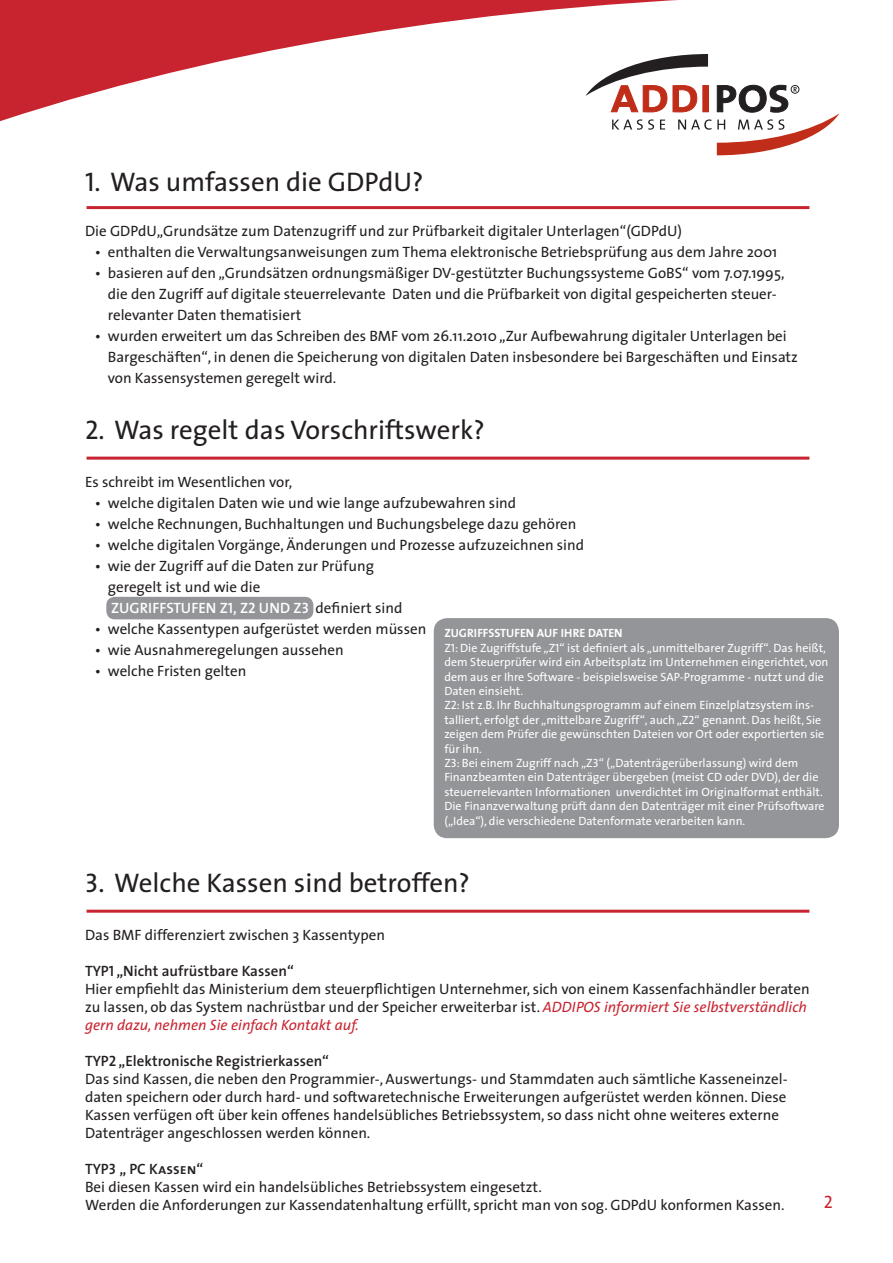
<style>
.page{position:relative;width:893px;height:1263px;background:#fff}
.page>*{position:absolute;margin:0;border:0;box-sizing:border-box;transform-origin:0 0}
.t1{font:27px "The Sans";color:#231f20}
.t2{font:18px "The Sans Caps";color:#c82430}
.t3{font:15px/18px "The Sans";color:#231f20}
.t4{font:15px "The Sans Semi Bold Caps";color:#231f20}
.t5{font:12px/14.4px "The Sans";color:#fff}
.s1{font-family:"The Sans Caps"}
.s2{font-weight:600;color:#fff}
.s3{font-family:"The Sans Semi Bold Caps";color:#fff}
.s4{font-weight:700}
.s5{font-weight:600}
.s6{font-family:"The Sans Semi Bold Caps"}
.s7{font-style:italic;color:#c82430}
</style>
<div class="page">
<div style="left:106px;top:597px;width:207px;height:22px;background:#939598;border-radius:9px"></div>
<svg style="left:0;top:0;width:840px;height:121px"></svg>
<svg style="left:585px;top:54px;width:254px;height:101px"></svg>
<hr style="left:87px;top:206px;width:722px;height:3px;background:#c82430">
<hr style="left:87px;top:457px;width:722px;height:3px;background:#c82430">
<hr style="left:87px;top:910px;width:722px;height:3px;background:#c82430">
<div style="left:434px;top:618px;width:405px;height:220px;background:#939598;border-radius:13px"></div>
<h1 class="t1" style="left:85px;top:159px;width:340px"><span class="s1">1</span>. Was umfassen die GDPdU?</h1>
<p class="t3" style="left:85px;top:222px;width:598px">Die GDPdU„Grundsätze zum Datenzugriff und zur Prüfbarkeit digitaler Unterlagen“(GDPdU)</p>
<p class="t3" style="left:95px;top:243px;width:684px">• enthalten die Verwaltungsanweisungen zum Thema elektronische Betriebsprüfung aus dem Jahre 2001</p>
<p class="t3" style="left:108px;top:262px;width:678px;line-height:21px;text-indent:-13px">• basieren auf den „Grundsätzen ordnungsmäßiger DV-gestützter Buchungssysteme GoBS“ vom 7.07.1995, die den Zugriff auf digitale steuerrelevante Daten und die Prüfbarkeit von digital gespeicherten steuer&shy;relevanter Daten thematisiert</p>
<p class="t3" style="left:108px;top:325px;width:691px;line-height:21px;text-indent:-13px">• wurden erweitert um das Schreiben des BMF vom 26.11.2010 „Zur Aufbewahrung digitaler Unterlagen bei<br>Bargeschäften“, in denen die Speicherung von digitalen Daten insbesondere bei Bargeschäften und Einsatz von Kassensystemen geregelt wird.</p>
<h1 class="t1" style="left:85px;top:407px;width:401px"><span class="s1">2</span>. Was regelt das Vorschriftswerk?</h1>
<p class="t3" style="left:85px;top:472px;width:209px">Es schreibt im Wesentlichen vor,</p>
<p class="t3" style="left:95px;top:493px;width:423px">• welche digitalen Daten wie und wie lange aufzubewahren sind</p>
<p class="t3" style="left:95px;top:514px;width:483px">• welche Rechnungen, Buchhaltungen und Buchungsbelege dazu gehören</p>
<p class="t3" style="left:95px;top:535px;width:491px">• welche digitalen Vorgänge, Änderungen und Prozesse aufzuzeichnen sind</p>
<p class="t3" style="left:108px;top:555px;width:296px;line-height:21px;text-indent:-13px">• wie der Zugriff auf die Daten zur Prüfung geregelt ist und wie die<br><span class="s2">Zugriffstufen Z</span><span class="s3">1,</span> <span class="s2">Z</span><span class="s3">2</span> <span class="s2">und Z</span><span class="s3">3</span> definiert sind</p>
<p class="t3" style="left:95px;top:619px;width:333px">• welche Kassentypen aufgerüstet werden müssen</p>
<p class="t3" style="left:95px;top:640px;width:250px">• wie Ausnahmeregelungen aussehen</p>
<p class="t3" style="left:95px;top:661px;width:153px">• welche Fristen gelten</p>
<p class="t5" style="left:444px;top:626px;width:386px"><span class="s4">ZUGRIFFSSTUFEN AUF I HRE DATEN<br></span>Z<span class="s1">1</span>: Die Zugriffstufe „Z<span class="s1">1</span>“ ist definiert als „unmittelbarer Zugriff“. Das heißt, dem Steuerprüfer wird ein Arbeitsplatz im Unternehmen eingerichtet, von dem aus er Ihre Software - beispielsweise SAP-Programme - nutzt und die Daten einsieht.<br>Z<span class="s1">2</span>: Ist z.B. Ihr Buchhaltungsprogramm auf einem Einzelplatzsystem ins&shy;talliert, erfolgt der „mittelbare Zugriff“, auch „Z<span class="s1">2</span>“ genannt. Das heißt, Sie zeigen dem Prüfer die gewünschten Dateien vor Ort oder exportierten sie für ihn.<br>Z<span class="s1">3</span>: Bei einem Zugriff nach „Z<span class="s1">3</span>“ („Datenträgerüberlassung) wird dem Finanzbeamten ein Datenträger übergeben (meist CD oder DVD), der die steuerrelevanten Informationen unverdichtet im Originalformat enthält.<br>Die Finanzverwaltung prüft dann den Datenträger mit einer Prüfsoftware („Idea“), die verschiedene Datenformate verarbeiten kann.</p>
<h1 class="t1" style="left:85px;top:860px;width:386px"><span class="s1">3</span>. Welche Kassen sind betroffen?</h1>
<p class="t3" style="left:85px;top:925px;width:302px">Das BMF differenziert zwischen 3 Kassentypen</p>
<p class="t3" style="left:85px;top:961px;width:726px"><span class="s5">TYP</span><span class="s6">1</span> <span class="s5">„N icht aufrüstbare Kassen“<br></span>Hier empfiehlt das Ministerium dem steuerpflichtigen Unternehmer, sich von einem Kassenfachhändler beraten zu lassen, ob das System nachrüstbar und der Speicher erweiterbar ist. <span class="s7">ADDIPOS informiert Sie selbstverständlich gern dazu, nehmen Sie einfach Kontakt auf.</span></p>
<p class="t3" style="left:85px;top:1051px;width:704px"><span class="s5">TYP</span><span class="s6">2</span> <span class="s5">„Elektronische Registrierkassen“<br></span>Das sind Kassen, die neben den Programmier-, Auswertungs- und Stammdaten auch sämtliche Kasseneinzel&shy;daten speichern oder durch hard- und softwaretechnische Erweiterungen aufgerüstet werden können. Diese Kassen verfügen oft über kein offenes handelsübliches Betriebssystem, so dass nicht ohne weiteres externe Datenträger angeschlossen werden können.</p>
<p class="t4" style="left:85px;top:1156px;width:120px">TYP3 „ PC Kassen“</p>
<p class="t3" style="left:85px;top:1177px;width:701px">Bei diesen Kassen wird ein handelsübliches Betriebssystem eingesetzt.<br>Werden die Anforderungen zur Kassendatenhaltung erfüllt, spricht man von sog. GDPdU konformen Kassen.</p>
<p class="t2" style="left:824px;top:1187px;width:11px">2</p>
</div>
